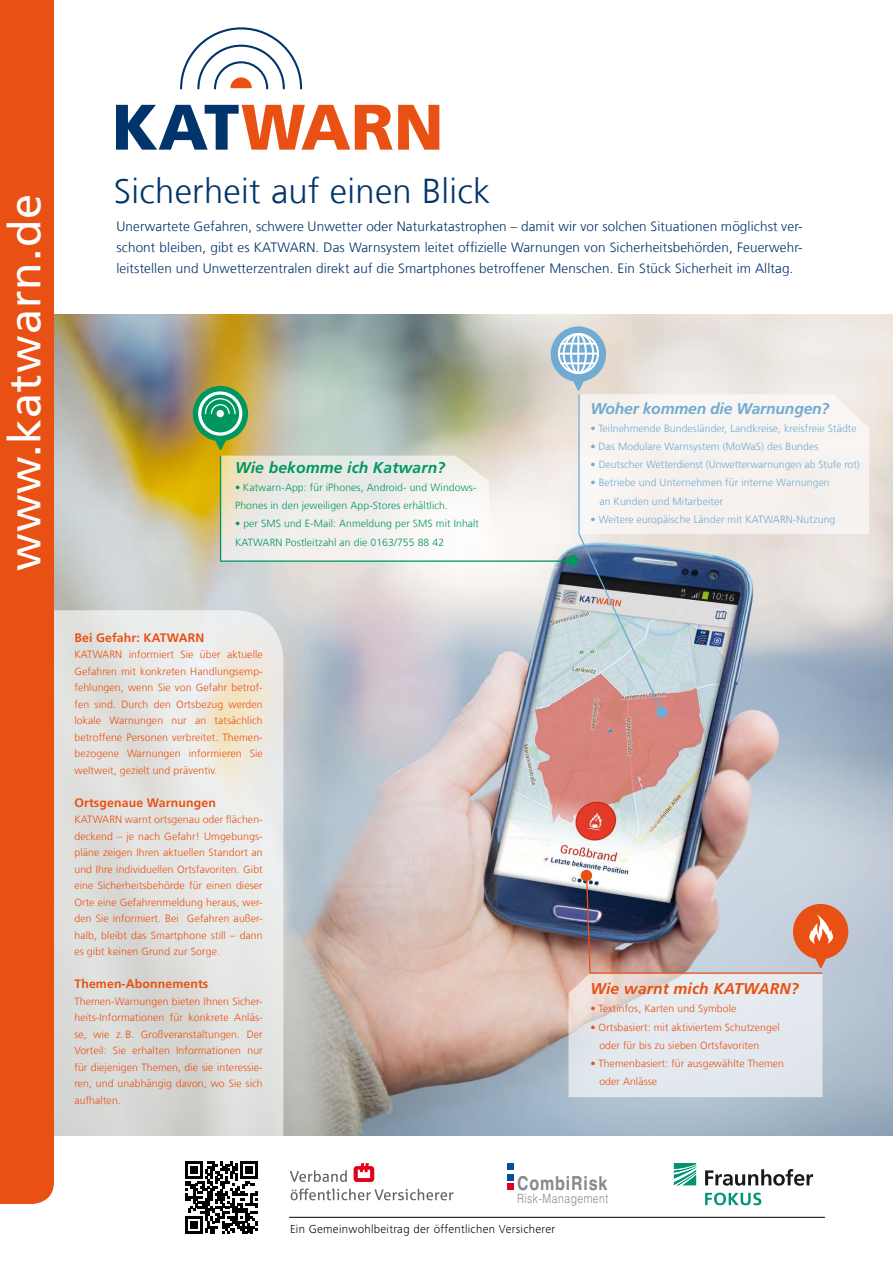
<style>
.page{position:relative;width:893px;height:1263px;background:#fff}
.page>*{position:absolute;margin:0;border:0;box-sizing:border-box;transform-origin:0 0}
.t1{font:45px "Frutiger";letter-spacing:.025em;color:#fff}
.t2{font:300 34.5px "Frutiger LT Com";letter-spacing:.01em;color:#00346b}
.t3{font:900 27.9px "Frutiger LT Com";color:#00346b}
.t4{font:700 19.35px "Helvetica";letter-spacing:.05em;color:#87888a;scale:.84 1}
.t5{font:italic 700 15.6px "Frutiger LT Com";letter-spacing:-.01em;color:#71abd1}
.t6{font:italic 700 15.6px "Frutiger LT Com";letter-spacing:.01em;color:#00975f}
.t7{font:italic 700 15.6px "Frutiger LT Com";letter-spacing:.01em;color:#e85113}
.t8{font:300 13.5px/21px "Frutiger LT Com";letter-spacing:.01em;color:#00346b;text-align:justify}
.t9{font:300 12.9px "Helvetica";letter-spacing:.05em;color:#87888a;scale:.81 1}
.t10{font:700 12.3px "Frutiger LT Com";letter-spacing:.01em;color:#e85113}
.t11{font:300 12px "Frutiger Next Pro";letter-spacing:.025em;color:#000}
.t12{font:300 10.5px/16.5px "Frutiger LT Com";letter-spacing:.01em;color:#e85113;text-align:justify}
.t13{font:300 10.35px/18.1px "Frutiger LT Com";letter-spacing:.01em;color:#71abd1}
.t14{font:300 10.35px/18.1px "Frutiger LT Com";letter-spacing:.01em;color:#00975f}
.t15{font:300 10.35px/18.1px "Frutiger LT Com";letter-spacing:.01em;color:#e85113}
</style>
<div class="page">
<img style="left:54px;top:315px;width:839px;height:820px">
<svg style="left:656px;top:706px;width:12px;height:12px"></svg>
<svg style="left:221px;top:456px;width:268px;height:104px"></svg>
<hr style="left:220px;top:456px;width:1px;height:105px;background:#00975f">
<hr style="left:220px;top:560px;width:354px;height:2px;background:#00975f">
<svg style="left:54px;top:610px;width:229px;height:526px;background:#e1e1de"></svg>
<div style="left:0;top:0;width:54px;height:1204px;background:#e85113"></div>
<svg style="left:116px;top:105px;width:323px;height:45px"></svg>
<svg style="left:180px;top:27px;width:122px;height:62px"></svg>
<svg style="left:508px;top:1164px;width:6px;height:16px"></svg>
<div style="left:508px;top:1183px;width:6px;height:7px;background:#e20020"></div>
<svg style="left:674px;top:1163px;width:22px;height:22px"></svg>
<svg style="left:705px;top:1169px;width:108px;height:17px"></svg>
<svg style="left:705px;top:1192px;width:56px;height:13px"></svg>
<svg style="left:291px;top:1188px;width:163px;height:12px"></svg>
<svg style="left:290px;top:1170px;width:57px;height:12px"></svg>
<svg style="left:354px;top:1163px;width:20px;height:19px"></svg>
<hr style="left:289px;top:1217px;width:536px;height:1px;background:#000">
<svg style="left:185px;top:1161px;width:72px;height:72px"></svg>
<svg style="left:193px;top:386px;width:55px;height:64px;background:#5ca55f"></svg>
<div style="left:198px;top:391px;width:44px;height:45px;border:3px solid #fff;border-radius:50%"></div>
<svg style="left:568px;top:871px;width:280px;height:226px;background:#c8c2c6"></svg>
<svg style="left:551px;top:326px;width:318px;height:389px"></svg>
<hr style="left:577px;top:333px;width:2px;height:41px;background:#fff">
<hr style="left:558px;top:353px;width:40px;height:2px;background:#fff">
<hr style="left:561px;top:362px;width:35px;height:2px;background:#fff">
<hr style="left:561px;top:343px;width:35px;height:2px;background:#fff">
<h1 class="t1" style="left:-1px;top:571px;width:379px;rotate:-90deg">www.katwarn.de</h1>
<h3 class="t3" style="left:201px;top:160px;width:516px">WARN- UND INFORMATIONSSYSTEM</h3>
<h2 class="t2" style="left:114px;top:171px;width:378px">Sicherheit auf einen Blick</h2>
<p class="t8" style="left:117px;top:216px;width:688px">Unerwartete Gefahren, schwere Unwetter oder Naturkatastrophen – damit wir vor solchen Situationen möglichst ver&shy;schont bleiben, gibt es KATWARN. Das Warnsystem leitet offizielle Warnungen von Sicherheitsbehörden, Feuerwehr&shy;leitstellen und Unwetterzentralen direkt auf die Smartphones betroffener Menschen. Ein Stück Sicherheit im Alltag.</p>
<h3 class="t6" style="left:235px;top:458px;width:212px">Wie bekomme ich Katwarn?</h3>
<p class="t14" style="left:235px;top:478px;width:243px">• Katwarn-App: für iPhones, Android- und Windows-<br>Phones in den jeweiligen App-Stores erhältlich.</p>
<p class="t14" style="left:235px;top:515px;width:246px">• per SMS und E-Mail: Anmeldung per SMS mit Inhalt<br>KATWARN Postleitzahl an die 0163/755 88 42</p>
<p class="t10" style="left:74px;top:630px;width:131px">Bei Gefahr: KATWARN</p>
<p class="t12" style="left:74px;top:646px;width:190px">KATWARN informiert Sie über aktuelle Gefahren mit konkreten Handlungsemp&shy;fehlungen, wenn Sie von Gefahr betrof&shy;fen sind. Durch den Ortsbezug werden lokale Warnungen nur an tatsächlich betroffene Personen verbreitet. Themen&shy;bezogene Warnungen informieren Sie weltweit, gezielt und präventiv.</p>
<p class="t10" style="left:74px;top:795px;width:143px">Ortsgenaue Warnungen</p>
<p class="t12" style="left:74px;top:811px;width:190px">KATWARN warnt ortsgenau oder flächen&shy;deckend – je nach Gefahr! Umgebungs&shy;pläne zeigen Ihren aktuellen Standort an und Ihre individuellen Ortsfavoriten. Gibt eine Sicherheitsbehörde für einen dieser Orte eine Gefahrenmeldung heraus, wer&shy;den Sie informiert. Bei Gefahren außer&shy;halb, bleibt das Smartphone still – dann es gibt keinen Grund zur Sorge.</p>
<p class="t10" style="left:74px;top:977px;width:135px">Themen-Abonnements</p>
<p class="t12" style="left:74px;top:993px;width:190px">Themen-Warnungen bieten Ihnen Sicher&shy;heits-Informationen für konkrete Anläs&shy;se, wie z. B. Großveranstaltungen. Der Vorteil: Sie erhalten Informationen nur für diejenigen Themen, die sie interessie&shy;ren, und unabhängig davon, wo Sie sich aufhalten.</p>
<h3 class="t5" style="left:590px;top:399px;width:241px">Woher kommen die Warnungen?</h3>
<p class="t13" style="left:590px;top:419px;width:268px">• Teilnehmende Bundesländer, Landkreise, kreisfreie Städte</p>
<p class="t13" style="left:590px;top:437px;width:230px">• Das Modulare Warnsystem (MoWaS) des Bundes</p>
<p class="t13" style="left:590px;top:456px;width:271px">• Deutscher Wetterdienst (Unwetterwarnungen ab Stufe rot)</p>
<p class="t13" style="left:599px;top:474px;width:232px;text-indent:-9px">• Betriebe und Unternehmen für interne Warnungen an Kunden und Mitarbeiter</p>
<p class="t13" style="left:590px;top:510px;width:246px">• Weitere europäische Länder mit KATWARN-Nutzung</p>
<h3 class="t7" style="left:590px;top:979px;width:210px">Wie warnt mich KATWARN?</h3>
<p class="t15" style="left:590px;top:1000px;width:148px">• Textinfos, Karten und Symbole</p>
<p class="t15" style="left:599px;top:1018px;width:182px;text-indent:-9px">• Ortsbasiert: mit aktiviertem Schutzengel oder für bis zu sieben Ortsfavoriten</p>
<p class="t15" style="left:599px;top:1054px;width:186px;text-indent:-9px">• Themenbasiert: für ausgewählte Themen oder Anlässe</p>
<h3 class="t4" style="left:517px;top:1167px;width:109px">CombiRisk</h3>
<p class="t9" style="left:517px;top:1188px;width:114px">Risk-Management</p>
<p class="t11" style="left:290px;top:1222px;width:267px">Ein Gemeinwohlbeitrag der öffentlichen Versicherer</p>
</div>
